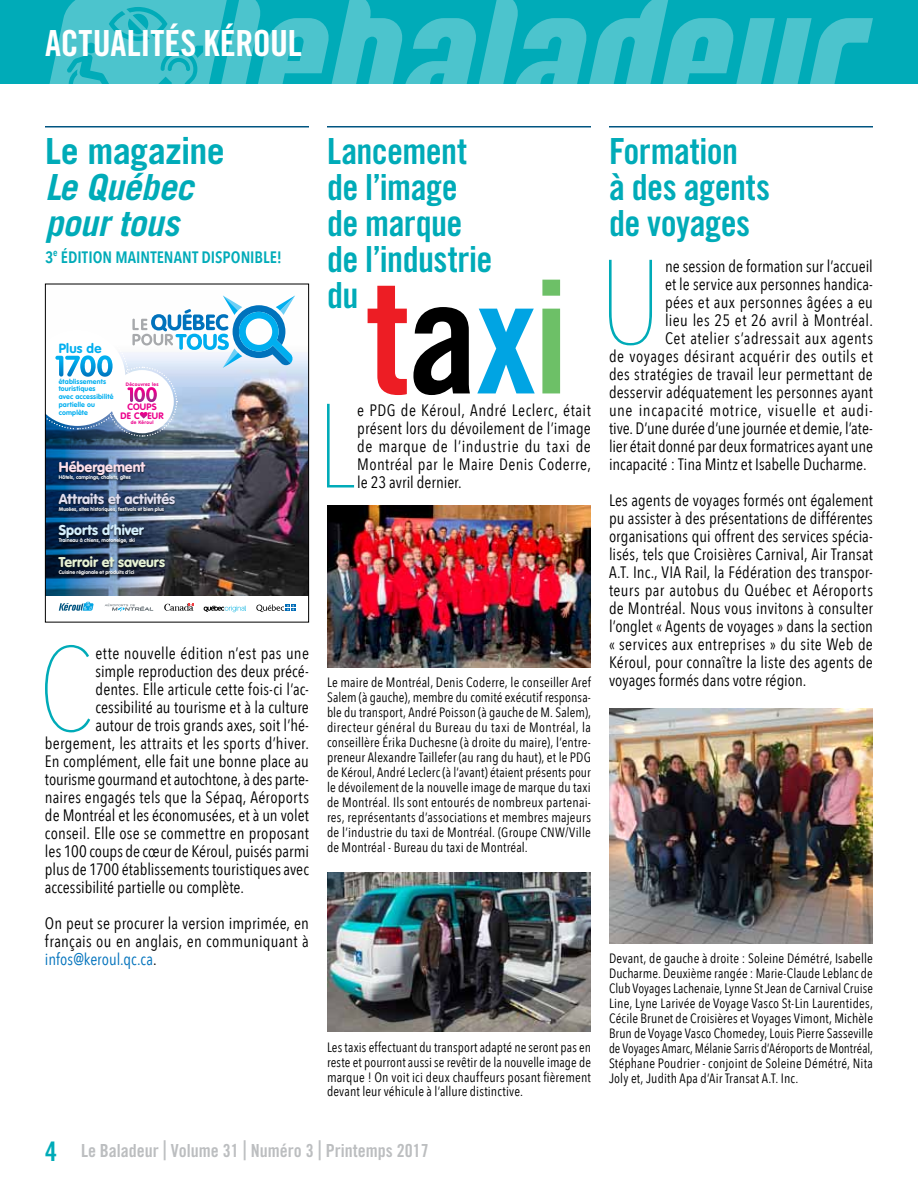
<style>
.page{position:relative;width:918px;height:1188px;background:#fff}
.page>*{position:absolute;margin:0;border:0;box-sizing:border-box;transform-origin:0 0}
.t1{font:157.65px "Trade Gothic Bold Cond Twenty";color:#ed1d24}
.t2{font:200 118.2px "Avenir Next Condensed";color:#00abb8}
.t3{font:36px/36px "Trade Gothic Bold Cond Twenty";letter-spacing:-.02em;color:#00abb8}
.t4{font:36px "Trade Gothic Bold Cond Twenty";color:#fff}
.t5{font:italic 700 36px/36px "Trade Gothic";letter-spacing:-.015em;color:#00abb8}
.t6{font:700 36px "Trade Gothic";letter-spacing:-.02em;color:#00abb8}
.t7{font:18px "Trade Gothic Bold Cond Twenty";color:#bcbec0}
.t8{font:16.5px/18px "Avenir Next Condensed";letter-spacing:.005em;color:#000;text-align:justify}
.t9{font:16.5px "Avenir Next Condensed";letter-spacing:.025em;color:#000}
.t10{font:16.5px "Avenir Next Condensed";letter-spacing:.04em;color:#000}
.t11{font:600 16.5px "Avenir Next Condensed";letter-spacing:.005em;color:#00abb8}
.t12{font:16.5px "Avenir Next Condensed";letter-spacing:.03em;color:#000}
.t13{font:900 13.95px "VAG Rounded";letter-spacing:.005em;color:#e0deef}
.t14{font:900 13.95px "VAG Rounded";color:#e5f1d4}
.t15{font:900 13.95px "VAG Rounded";color:#d4effc}
.t16{font:900 13.95px "VAG Rounded";color:#fcdfeb}
.t17{font:13.5px/15px "Avenir Next Condensed";letter-spacing:.01em;color:#000;text-align:justify}
.t18{font:700 13.2px "VAG Rounded";color:#00aeef}
.t19{font:700 9.15px/8.2px "VAG Rounded";letter-spacing:.02em;color:#ec008c;text-align:center}
.t20{font:700 6.9px/7.6px "VAG Rounded";letter-spacing:.025em;color:#00aeef}
.t21{font:700 5.25px "VAG Rounded";color:#fff}
.t22{font:700 4.8px "VAG Rounded";letter-spacing:.06em;color:#ec008c}
.s1{color:#000}
.s2{color:#00a4e3}
.s3{color:#6dc067}
.s4{color:#0072bc}
.s5{font-size:27px;color:#00abb8}
.s6{font-size:27px}
</style>
<div class="page">
<div style="left:0;top:0;width:918px;height:84px;background:#00abb8"></div>
<svg style="left:49px;top:0;width:824px;height:84px"></svg>
<hr style="left:45px;top:126px;width:264px;height:2px;background:#005581">
<img style="left:162px;top:352px;width:145px;height:244px">
<svg style="left:256px;top:604px;width:39px;height:8px"></svg>
<svg style="left:164px;top:603px;width:30px;height:8px"></svg>
<svg style="left:59px;top:602px;width:35px;height:9px"></svg>
<svg style="left:204px;top:606px;width:42px;height:6px"></svg>
<svg style="left:105px;top:604px;width:48px;height:8px"></svg>
<img style="left:47px;top:437px;width:115px;height:159px">
<div style="left:57px;top:461px;width:120px;height:117px;background:#000;opacity:.75"></div>
<img style="left:47px;top:295px;width:248px;height:142px">
<div style="left:45px;top:284px;width:264px;height:338px;border:1px solid #000"></div>
<hr style="left:327px;top:126px;width:264px;height:2px;background:#005581">
<img style="left:327px;top:506px;width:264px;height:162px">
<img style="left:327px;top:873px;width:264px;height:159px">
<hr style="left:609px;top:126px;width:264px;height:2px;background:#005581">
<img style="left:609px;top:708px;width:264px;height:236px">
<h3 class="t4" style="left:45px;top:21px;width:16px">actualités</h3>
<h3 class="t4" style="left:203px;top:21px;width:17px">kéroul</h3>
<h3 class="t6" style="left:45px;top:129px;width:181px">Le magazine</h3>
<h3 class="t5" style="left:45px;top:168px;width:150px">Le Québec pour tous</h3>
<p class="t11" style="left:45px;top:242px;width:238px">3<sup>E</sup> ÉDITION MAINTENANT DISPONIBLE!</p>
<p class="t18" style="left:59px;top:341px;width:43px">Plus de</p>
<p class="t20" style="left:59px;top:377px;width:56px">établissements touristiques<br>avec accessibilité partielle ou complète</p>
<p class="t22" style="left:126px;top:381px;width:34px">Découvrez les</p>
<p class="t19" style="left:121px;top:403px;width:44px">couPs<br>De c eur</p>
<p class="t22" style="left:131px;top:419px;width:24px">de Kéroul</p>
<p class="t16" style="left:59px;top:459px;width:88px">Hébergement</p>
<p class="t21" style="left:59px;top:474px;width:74px">Hôtels, campings, chalets, gîtes</p>
<p class="t13" style="left:59px;top:490px;width:118px">Attraits et activités</p>
<p class="t21" style="left:59px;top:506px;width:107px">Musées, sites historiques, festivals et bien plus</p>
<p class="t15" style="left:59px;top:522px;width:87px">Sports d’hiver</p>
<p class="t21" style="left:59px;top:537px;width:78px">Traineau à chiens, motoneige, ski</p>
<p class="t14" style="left:59px;top:554px;width:108px">Terroir et saveurs</p>
<p class="t21" style="left:59px;top:569px;width:77px">cuisine régionale et produits d’ici</p>
<h3 class="t3" style="left:327px;top:132px;width:167px">Lancement de l’image de marque de l’industrie du</h3>
<h1 class="t1" style="left:366px;top:241px;width:204px">t<span class="s1">a</span><span class="s2">x</span><span class="s3">i</span></h1>
<h2 class="t2" style="left:316px;top:376px;width:39px">L</h2>
<p class="t8" style="left:357px;top:400px;width:235px">e PDG de Kéroul, André Leclerc, était présent lors du dévoilement de l’image de marque de l’industrie du taxi de Montréal par le Maire Denis Coderre, le 23 avril dernier.</p>
<h2 class="t2" style="left:38px;top:619px;width:56px">C</h2>
<p class="t8" style="left:96px;top:643px;width:215px">ette nouvelle édition n’est pas une</p>
<p class="t8" style="left:96px;top:661px;width:215px">simple reproduction des deux précé-</p>
<p class="t8" style="left:96px;top:679px;width:215px">dentes. Elle articule cette fois-ci l’ac-</p>
<p class="t8" style="left:96px;top:697px;width:215px">cessibilité au tourisme et à la culture</p>
<p class="t8" style="left:96px;top:715px;width:215px">autour de trois grands axes, soit l’hé-</p>
<p class="t8" style="left:45px;top:733px;width:265px">bergement, les attraits et les sports d’hiver.</p>
<p class="t8" style="left:45px;top:751px;width:265px">En complément, elle fait une bonne place au</p>
<p class="t8" style="left:45px;top:769px;width:265px">tourisme gourmand et autochtone, à des parte-</p>
<p class="t8" style="left:45px;top:787px;width:265px">naires engagés tels que la Sépaq, Aéroports</p>
<p class="t8" style="left:45px;top:805px;width:266px">de Montréal et les économusées, et à un volet</p>
<p class="t8" style="left:45px;top:823px;width:265px">conseil. Elle ose se commettre en proposant</p>
<p class="t8" style="left:45px;top:841px;width:265px">les 100 coups de cœur de Kéroul, puisés parmi</p>
<p class="t8" style="left:45px;top:859px;width:265px">plus de 1700 établissements touristiques avec</p>
<p class="t8" style="left:45px;top:877px;width:200px">accessibilité partielle ou complète.</p>
<p class="t8" style="left:45px;top:913px;width:265px">On peut se procurer la version imprimée, en français ou en anglais, en communiquant à <span class="s4">infos@keroul.qc.ca</span>.</p>
<p class="t17" style="left:327px;top:674px;width:266px">Le maire de Montréal, Denis Coderre, le conseiller Aref Salem (à gauche), membre du comité exécutif responsa&shy;ble du transport, André Poisson (à gauche de M. Salem), directeur général du Bureau du taxi de Montréal, la conseillère Érika Duchesne (à droite du maire), l’entre&shy;preneur Alexandre Taillefer (au rang du haut), et le PDG de Kéroul, André Leclerc (à l’avant) étaient présents pour le dévoilement de la nouvelle image de marque du taxi de Montréal. Ils sont entourés de nombreux partenai&shy;res, représentants d’associations et membres majeurs de l’industrie du taxi de Montréal. (Groupe CNW/Ville de Montréal - Bureau du taxi de Montréal.</p>
<p class="t17" style="left:327px;top:1039px;width:266px">Les taxis effectuant du transport adapté ne seront pas en reste et pourront aussi se revêtir de la nouvelle image de marque ! On voit ici deux chauffeurs posant fièrement devant leur véhicule à l’allure distinctive.</p>
<p class="t7" style="left:45px;top:1139px;width:385px"><span class="s5">4</span> Le Baladeur <span class="s6">|</span> Volume 31 <span class="s6">|</span> Numéro 3 <span class="s6">|</span> Printemps 2017</p>
<h3 class="t3" style="left:609px;top:132px;width:163px">Formation<br>à des agents de voyages</h3>
<h2 class="t2" style="left:599px;top:232px;width:65px">U</h2>
<p class="t8" style="left:665px;top:256px;width:209px">ne session de formation sur l’accueil</p>
<p class="t8" style="left:665px;top:274px;width:209px">et le service aux personnes handica-</p>
<p class="t8" style="left:665px;top:292px;width:210px">pées et aux personnes âgées a eu</p>
<p class="t8" style="left:665px;top:310px;width:209px">lieu les 25 et 26 avril à Montréal.</p>
<p class="t12" style="left:665px;top:324px;width:209px">Cet atelier s’adressait aux agents</p>
<p class="t9" style="left:609px;top:342px;width:265px">de voyages désirant acquérir des outils et</p>
<p class="t8" style="left:609px;top:364px;width:265px">des stratégies de travail leur permettant de</p>
<p class="t8" style="left:609px;top:382px;width:265px">desservir adéquatement les personnes ayant</p>
<p class="t10" style="left:609px;top:396px;width:265px">une incapacité motrice, visuelle et audi-</p>
<p class="t8" style="left:609px;top:418px;width:265px">tive. D’une durée d’une journée et demie, l’ate-</p>
<p class="t8" style="left:609px;top:436px;width:266px">lier était donné par deux formatrices ayant une</p>
<p class="t8" style="left:609px;top:454px;width:259px">incapacité : Tina Mintz et Isabelle Ducharme.</p>
<p class="t8" style="left:609px;top:490px;width:266px">Les agents de voyages formés ont également pu assister à des présentations de différentes organisations qui offrent des services spécia&shy;lisés, tels que Croisières Carnival, Air Transat A.T. Inc., VIA Rail, la Fédération des transpor&shy;teurs par autobus du Québec et Aéroports de Montréal. Nous vous invitons à consulter l’onglet « Agents de voyages » dans la section « services aux entreprises » du site Web de Kéroul, pour connaître la liste des agents de voyages formés dans votre région.</p>
<p class="t17" style="left:609px;top:950px;width:266px">Devant, de gauche à droite : Soleine Démétré, Isabelle Ducharme. Deuxième rangée : Marie-Claude Leblanc de Club Voyages Lachenaie, Lynne St Jean de Carnival Cruise Line, Lyne Larivée de Voyage Vasco St-Lin Laurentides, Cécile Brunet de Croisières et Voyages Vimont, Michèle Brun de Voyage Vasco Chomedey, Louis Pierre Sasseville de Voyages Amarc, Mélanie Sarris d’Aéroports de Montréal, Stéphane Poudrier - conjoint de Soleine Démétré, Nita Joly et, Judith Apa d’Air Transat A.T. Inc.</p>
</div>
